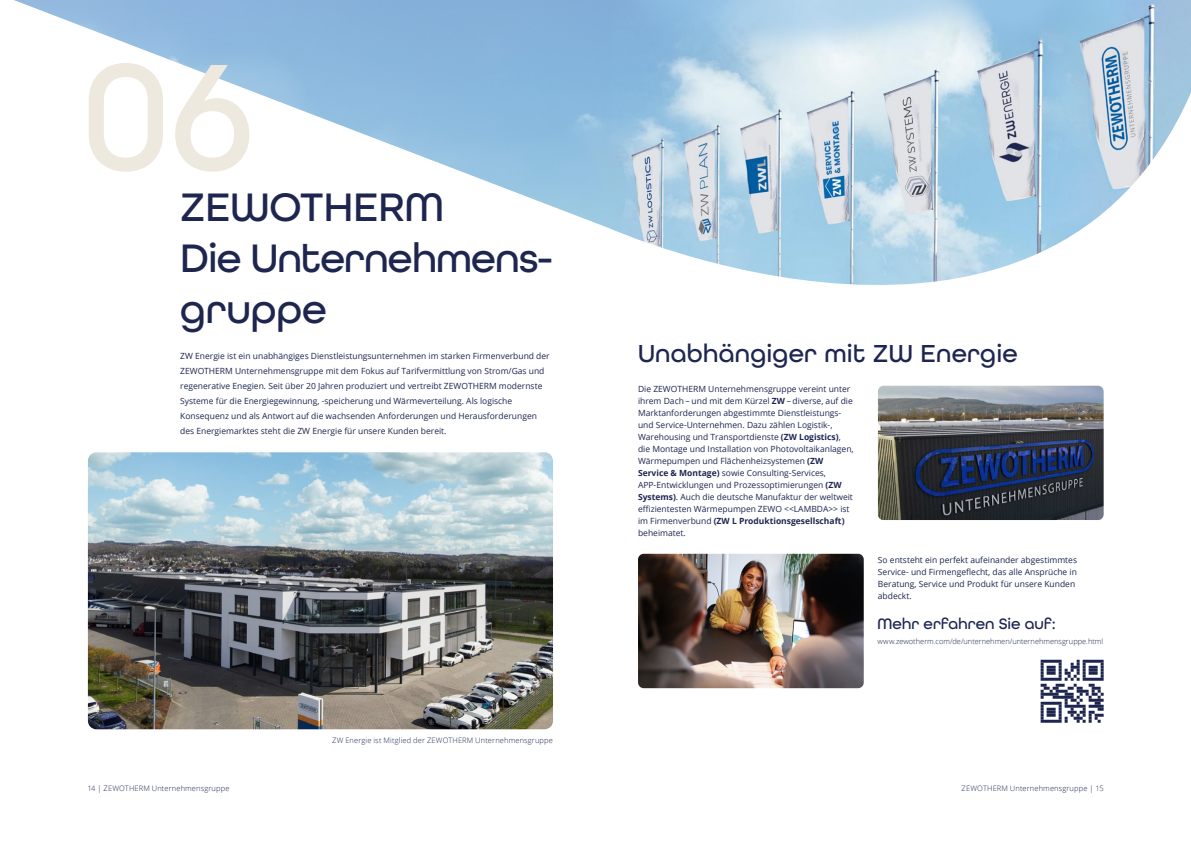
<style>
.page{position:relative;width:1191px;height:842px;background:#fff}
.page>*{position:absolute;margin:0;border:0;box-sizing:border-box;transform-origin:0 0}
.t1{font:500 160px "All Round Gothic";color:#eee9de}
.t2{font:500 42px/51px "All Round Gothic";letter-spacing:-.02em;color:#1e2650}
.t3{font:500 26px "All Round Gothic";letter-spacing:.01em;color:#1e2650}
.t4{font:500 16px "All Round Gothic";color:#1e2650}
.t5{font:8.5px/12px "Open Sans";color:#1e2650}
.t6{font:300 7.5px "Open Sans";letter-spacing:.015em;color:#1e2650}
.s1{font-weight:700}
</style>
<div class="page">
<img style="left:88px;top:452px;width:465px;height:277px">
<img style="left:878px;top:386px;width:225px;height:134px">
<img style="left:638px;top:554px;width:225px;height:134px">
<svg style="left:1040px;top:660px;width:63px;height:63px"></svg>
<img style="left:14px;top:0;width:1177px;height:285px">
<h1 class="t1" style="left:82px;top:21px;width:174px">06</h1>
<h2 class="t2" style="left:180px;top:181px;width:373px">ZEWOTHERM<br>Die Unternehmens&shy;gruppe</h2>
<p class="t5" style="left:180px;top:348px;width:371px;line-height:15px">ZW Energie ist ein unabhängiges Dienstleistungsunternehmen im starken Firmenverbund der ZEWOTHERM Unternehmensgruppe mit dem Fokus auf Tarifvermittlung von Strom/Gas und regenerative Enegien. Seit über 20 Jahren produziert und vertreibt ZEWOTHERM modernste Systeme für die Energiegewinnung, -speicherung und Wärmeverteilung. Als logische Konsequenz und als Antwort auf die wachsenden Anforderungen und Herausforderungen des Energiemarktes steht die ZW Energie für unsere Kunden bereit.</p>
<h3 class="t3" style="left:638px;top:338px;width:381px">Unabhängiger mit ZW Energie</h3>
<p class="t5" style="left:638px;top:382px;width:217px">Die ZEWOTHERM Unternehmensgruppe vereint unter ihrem Dach – und mit dem Kürzel <span class="s1">ZW</span> – diverse, auf die Marktanforderungen abgestimmte Dienstleistungs&shy;und Service-Unternehmen. Dazu zählen Logistik-, Warehousing und Transportdienste <span class="s1">(ZW Logistics)</span>, die Montage und Installation von Photovoltaikanlagen, Wärmepumpen und Flächenheizsystemen <span class="s1">(ZW Service &amp; Montage)</span> sowie Consulting-Services, APP-Entwicklungen und Prozessoptimierungen <span class="s1">(ZW Systems)</span>. Auch die deutsche Manufaktur der weltweit effizientesten Wärmepumpen ZEWO &lt;&lt;LAMBDA&gt;&gt; ist im Firmenverbund <span class="s1">(ZW L Produktionsgesellschaft) </span>beheimatet.</p>
<p class="t5" style="left:878px;top:553px;width:201px">So entsteht ein perfekt aufeinander abgestimmtes Service- und Firmengeflecht, das alle Ansprüche in Beratung, Service und Produkt für unsere Kunden abdeckt.</p>
<p class="t6" style="left:87px;top:783px;width:144px">14 | ZEWOTHERM Unternehmensgruppe</p>
<p class="t6" style="left:332px;top:735px;width:222px">ZW Energie ist Mitglied der ZEWOTHERM Unternehmensgruppe</p>
<h3 class="t4" style="left:877px;top:614px;width:180px">Mehr erfahren Sie auf:</h3>
<p class="t6" style="left:877px;top:636px;width:227px">www.zewotherm.com/de/unternehmen/unternehmensgruppe.html</p>
<p class="t6" style="left:961px;top:783px;width:143px">ZEWOTHERM Unternehmensgruppe | 15</p>
</div>
